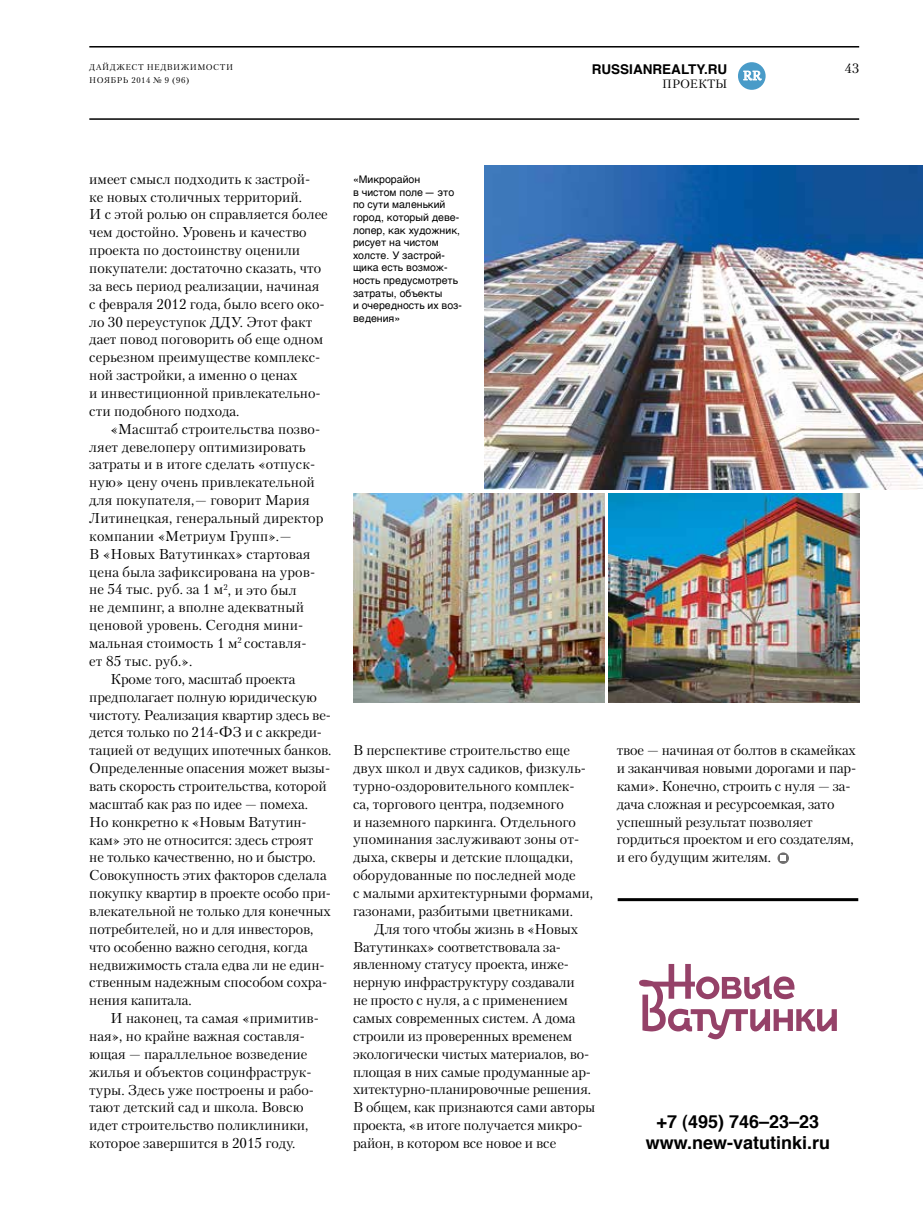
<style>
.page{position:relative;width:923px;height:1212px;background:#fff}
.page>*{position:absolute;margin:0;border:0;box-sizing:border-box;transform-origin:0 0}
.t1{font:700 18px/21px "Helvetica TF";color:#000;text-align:center}
.t2{font:14.25px/17.9px "Petersburg TF";color:#000}
.t3{font:700 13.5px "Helvetica TF";color:#000}
.t4{font:13.5px "Petersburg TF";color:#000}
.t5{font:12.6px "Petersburg TF";color:#fff}
.t6{font:12px "Petersburg TF";color:#000}
.t7{font:10.5px/12.6px "Helvetica TF";color:#000}
.t8{font:8.25px/13.5px "Petersburg TF";letter-spacing:.06em;color:#000}
</style>
<div class="page">
<hr style="left:89px;top:118px;width:770px;height:2px;background:#000">
<hr style="left:89px;top:46px;width:770px;height:2px;background:#000">
<div style="left:738px;top:62px;width:27px;height:28px;background:#499bc8;border-radius:50%"></div>
<svg style="left:743px;top:71px;width:18px;height:9px"></svg>
<svg style="left:777px;top:852px;width:12px;height:12px"></svg>
<svg style="left:780px;top:855px;width:6px;height:6px"></svg>
<img style="left:485px;top:166px;width:438px;height:324px">
<img style="left:608px;top:494px;width:251px;height:208px">
<img style="left:353px;top:494px;width:251px;height:208px">
<hr style="left:617px;top:898px;width:241px;height:3px;background:#000">
<svg style="left:639px;top:964px;width:198px;height:75px"></svg>
<p class="t8" style="left:89px;top:60px;width:145px">ДАЙДЖЕСТ НЕДВИЖИМОСТИ<br>НОЯБРЬ 2014 № 9 (96)</p>
<p class="t3" style="left:592px;top:58px;width:137px">RUSSIANREALTY.RU</p>
<p class="t6" style="left:662px;top:77px;width:66px">Проекты</p>
<p class="t5" style="left:743px;top:68px;width:20px">RR</p>
<p class="t4" style="left:845px;top:60px;width:16px">43</p>
<p class="t2" style="left:89px;top:170px;width:240px">имеет смысл подходить к застрой-<br>ке новых столичных территорий.<br>И с этой ролью он справляется более чем достойно. Уровень и качество проекта по достоинству оценили покупатели: достаточно сказать, что за весь период реализации, начиная с февраля 2012 года, было всего око&shy;ло 30 переуступок ДДУ. Этот факт дает повод поговорить об еще одном серьезном преимуществе комплекс&shy;ной застройки, а именно о ценах<br>и инвестиционной привлекательно&shy;сти подобного подхода.</p>
<p class="t2" style="left:111px;top:419px;width:211px">«Масштаб строительства позво-</p>
<p class="t2" style="left:89px;top:437px;width:218px">ляет девелоперу оптимизировать</p>
<p class="t2" style="left:89px;top:455px;width:228px">затраты и в итоге сделать «отпуск-</p>
<p class="t2" style="left:89px;top:473px;width:227px">ную» цену очень привлекательной</p>
<p class="t2" style="left:89px;top:491px;width:222px">для покупателя,— говорит Мария</p>
<p class="t2" style="left:89px;top:509px;width:236px">Литинецкая, генеральный директор</p>
<p class="t2" style="left:89px;top:527px;width:204px">компании «Метриум Групп».—</p>
<p class="t2" style="left:89px;top:544px;width:223px">В «Новых Ватутинках» стартовая</p>
<p class="t2" style="left:89px;top:562px;width:227px">цена была зафиксирована на уров-</p>
<p class="t2" style="left:89px;top:580px;width:209px">не 54 тыс. руб. за 1 м<sup>2</sup>, и это был</p>
<p class="t2" style="left:89px;top:598px;width:216px">не демпинг, а вполне адекватный</p>
<p class="t2" style="left:89px;top:616px;width:215px">ценовой уровень. Сегодня мини-</p>
<p class="t2" style="left:89px;top:634px;width:219px">мальная стоимость 1 м<sup>2</sup> составля-</p>
<p class="t2" style="left:89px;top:652px;width:104px">ет 85 тыс. руб.».</p>
<p class="t2" style="left:111px;top:670px;width:186px">Кроме того, масштаб проекта</p>
<p class="t2" style="left:89px;top:687px;width:229px">предполагает полную юридическую</p>
<p class="t2" style="left:89px;top:705px;width:243px">чистоту. Реализация квартир здесь ве-</p>
<p class="t2" style="left:89px;top:723px;width:234px">дется только по 214-ФЗ и с аккреди-</p>
<p class="t2" style="left:89px;top:741px;width:243px">тацией от ведущих ипотечных банков.</p>
<p class="t2" style="left:89px;top:759px;width:242px">Определенные опасения может вызы-</p>
<p class="t2" style="left:89px;top:777px;width:239px">вать скорость строительства, которой</p>
<p class="t2" style="left:89px;top:795px;width:220px">масштаб как раз по идее — помеха.</p>
<p class="t2" style="left:89px;top:812px;width:219px">Но конкретно к «Новым Ватутин-</p>
<p class="t2" style="left:89px;top:830px;width:225px">кам» это не относится: здесь строят</p>
<p class="t2" style="left:89px;top:848px;width:228px">не только качественно, но и быстро.</p>
<p class="t2" style="left:89px;top:866px;width:239px">Совокупность этих факторов сделала</p>
<p class="t2" style="left:89px;top:884px;width:243px">покупку квартир в проекте особо при-</p>
<p class="t2" style="left:89px;top:902px;width:243px">влекательной не только для конечных</p>
<p class="t2" style="left:89px;top:920px;width:226px">потребителей, но и для инвесторов,</p>
<p class="t2" style="left:89px;top:937px;width:220px">что особенно важно сегодня, когда</p>
<p class="t2" style="left:89px;top:955px;width:237px">недвижимость стала едва ли не един-</p>
<p class="t2" style="left:89px;top:973px;width:239px">ственным надежным способом сохра-</p>
<p class="t2" style="left:89px;top:991px;width:104px">нения капитала.</p>
<p class="t2" style="left:111px;top:1009px;width:210px">И наконец, та самая «примитив-</p>
<p class="t2" style="left:89px;top:1027px;width:217px">ная», но крайне важная составля-</p>
<p class="t2" style="left:89px;top:1044px;width:220px">ющая — параллельное возведение</p>
<p class="t2" style="left:89px;top:1062px;width:224px">жилья и объектов социнфраструк-</p>
<p class="t2" style="left:89px;top:1080px;width:226px">туры. Здесь уже построены и рабо-</p>
<p class="t2" style="left:89px;top:1098px;width:216px">тают детский сад и школа. Вовсю</p>
<p class="t2" style="left:89px;top:1116px;width:221px">идет строительство поликлиники,</p>
<p class="t2" style="left:89px;top:1134px;width:208px">которое завершится в 2015 году.</p>
<p class="t7" style="left:353px;top:173px;width:110px">«Микрорайон<br>в чистом поле — это по сути маленький город, который деве&shy;лопер, как художник, рисует на чистом холсте. У застрой&shy;щика есть возмож&shy;ность предусмотреть затраты, объекты<br>и очередность их воз&shy;ведения»</p>
<p class="t2" style="left:353px;top:741px;width:241px">В перспективе строительство еще двух школ и двух садиков, физкуль&shy;турно-оздоровительного комплек&shy;са, торгового центра, подземного<br>и наземного паркинга. Отдельного упоминания заслуживают зоны от&shy;дыха, скверы и детские площадки, оборудованные по последней моде<br>с малыми архитектурными формами, газонами, разбитыми цветниками.</p>
<p class="t2" style="left:353px;top:919px;width:244px;text-indent:21px">Для того чтобы жизнь в «Новых Ватутинках» соответствовала за&shy;явленному статусу проекта, инже&shy;нерную инфраструктуру создавали<br>не просто с нуля, а с применением самых современных систем. А дома строили из проверенных временем экологически чистых материалов, во&shy;площая в них самые продуманные ар&shy;хитектурно-планировочные решения.<br>В общем, как признаются сами авторы проекта, «в итоге получается микро&shy;район, в котором все новое и все</p>
<p class="t2" style="left:617px;top:741px;width:241px">твое — начиная от болтов в скамейках и заканчивая новыми дорогами и пар&shy;ками». Конечно, строить с нуля — за&shy;дача сложная и ресурсоемкая, зато успешный результат позволяет гордиться проектом и его создателям, и его будущим жителям.</p>
<p class="t1" style="left:646px;top:1111px;width:186px">+7 (495) 746–23–23 www.new-vatutinki.ru</p>
</div>
